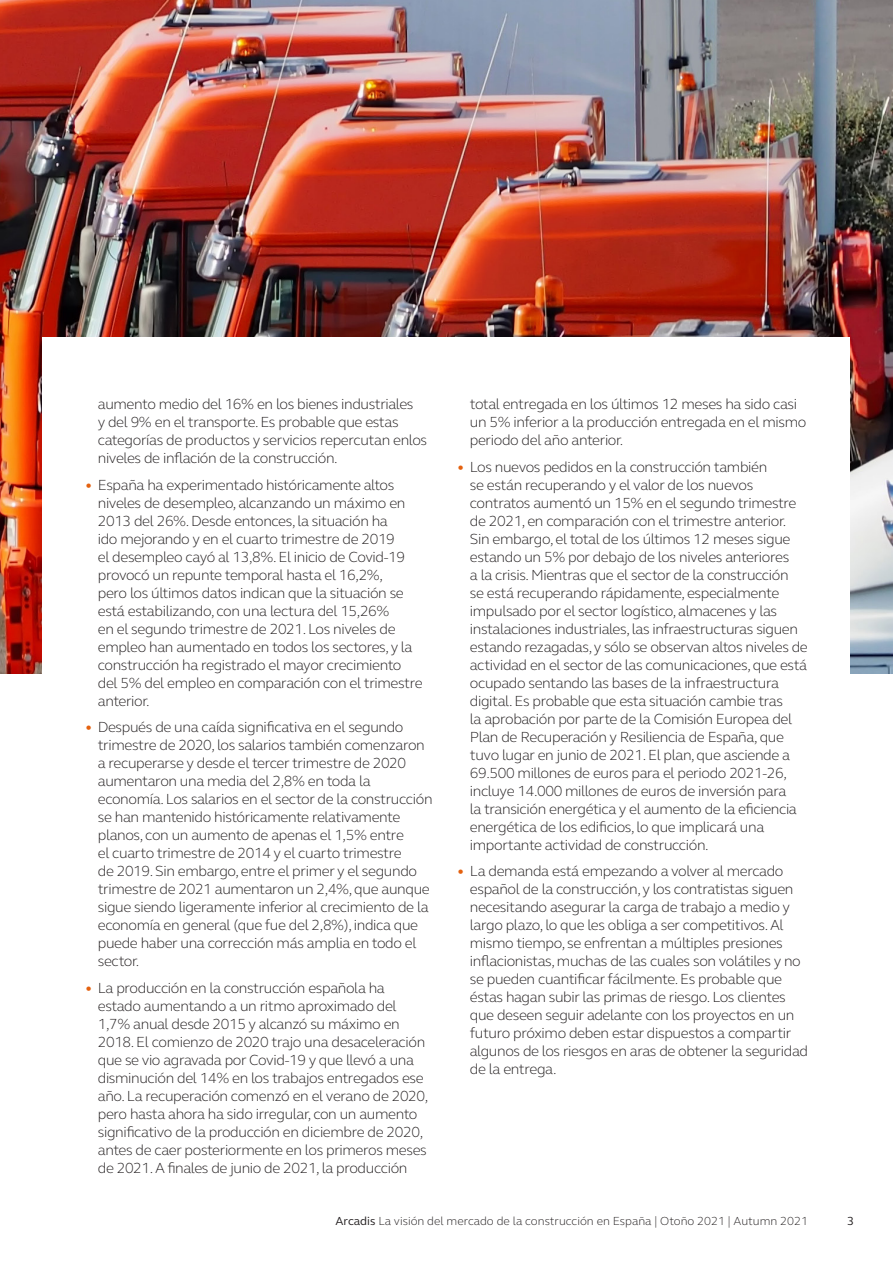
<style>
.page{position:relative;width:893px;height:1263px;background:#fff}
.page>*{position:absolute;margin:0;border:0;box-sizing:border-box;transform-origin:0 0}
.t1{font:300 15px/18px "FS Elliot Pro";letter-spacing:-.025em;color:#231f20}
.t2{font:300 12px "FS Elliot Pro";color:#231f20}
.t3{font:12px "FS Elliot Pro";color:#231f20}
.s1{color:#e4610f}
.s2{font-weight:400}
</style>
<div class="page">
<img style="left:0;top:0;width:893px;height:674px">
<div style="left:43px;top:337px;width:807px;height:852px;background:#fff"></div>
<p class="t1" style="left:98px;top:395px;width:331px">aumento medio del 16% en los bienes industriales<br>y del 9% en el transporte. Es probable que estas categorías de productos y servicios repercutan enlos niveles de inflación de la construcción.</p>
<p class="t1" style="left:98px;top:475px;width:326px;text-indent:-13px"><span class="s1">•</span> España ha experimentado históricamente altos niveles de desempleo, alcanzando un máximo en 2013 del 26%. Desde entonces, la situación ha<br>ido mejorando y en el cuarto trimestre de 2019<br>el desempleo cayó al 13,8%. El inicio de Covid-19 provocó un repunte temporal hasta el 16,2%,<br>pero los últimos datos indican que la situación se está estabilizando, con una lectura del 15,26%<br>en el segundo trimestre de 2021. Los niveles de empleo han aumentado en todos los sectores, y la construcción ha registrado el mayor crecimiento del 5% del empleo en comparación con el trimestre anterior.</p>
<p class="t1" style="left:98px;top:718px;width:336px;text-indent:-13px"><span class="s1">•</span> Después de una caída significativa en el segundo trimestre de 2020, los salarios también comenzaron a recuperarse y desde el tercer trimestre de 2020 aumentaron una media del 2,8% en toda la economía. Los salarios en el sector de la construcción se han mantenido históricamente relativamente planos, con un aumento de apenas el 1,5% entre<br>el cuarto trimestre de 2014 y el cuarto trimestre<br>de 2019. Sin embargo, entre el primer y el segundo trimestre de 2021 aumentaron un 2,4%, que aunque sigue siendo ligeramente inferior al crecimiento de la economía en general (que fue del 2,8%), indica que puede haber una corrección más amplia en todo el sector.</p>
<p class="t1" style="left:98px;top:978px;width:332px;text-indent:-13px"><span class="s1">•</span> La producción en la construcción española ha estado aumentando a un ritmo aproximado del 1,7% anual desde 2015 y alcanzó su máximo en 2018. El comienzo de 2020 trajo una desaceleración que se vio agravada por Covid-19 y que llevó a una disminución del 14% en los trabajos entregados ese año. La recuperación comenzó en el verano de 2020, pero hasta ahora ha sido irregular, con un aumento significativo de la producción en diciembre de 2020, antes de caer posteriormente en los primeros meses de 2021. A finales de junio de 2021, la producción</p>
<p class="t1" style="left:470px;top:395px;width:338px">total entregada en los últimos 12 meses ha sido casi un 5% inferior a la producción entregada en el mismo periodo del año anterior.</p>
<p class="t1" style="left:470px;top:457px;width:340px;text-indent:-13px"><span class="s1">•</span> Los nuevos pedidos en la construcción también<br>se están recuperando y el valor de los nuevos contratos aumentó un 15% en el segundo trimestre de 2021, en comparación con el trimestre anterior.<br>Sin embargo, el total de los últimos 12 meses sigue estando un 5% por debajo de los niveles anteriores<br>a la crisis. Mientras que el sector de la construcción<br>se está recuperando rápidamente, especialmente impulsado por el sector logístico, almacenes y las instalaciones industriales, las infraestructuras siguen estando rezagadas, y sólo se observan altos niveles de actividad en el sector de las comunicaciones, que está ocupado sentando las bases de la infraestructura digital. Es probable que esta situación cambie tras<br>la aprobación por parte de la Comisión Europea del Plan de Recuperación y Resiliencia de España, que tuvo lugar en junio de 2021. El plan, que asciende a 69.500 millones de euros para el periodo 2021-26, incluye 14.000 millones de euros de inversión para<br>la transición energética y el aumento de la eficiencia energética de los edificios, lo que implicará una importante actividad de construcción.</p>
<p class="t1" style="left:470px;top:862px;width:340px;text-indent:-13px"><span class="s1">•</span> La demanda está empezando a volver al mercado español de la construcción, y los contratistas siguen necesitando asegurar la carga de trabajo a medio y largo plazo, lo que les obliga a ser competitivos. Al mismo tiempo, se enfrentan a múltiples presiones inflacionistas, muchas de las cuales son volátiles y no se pueden cuantificar fácilmente. Es probable que éstas hagan subir las primas de riesgo. Los clientes que deseen seguir adelante con los proyectos en un futuro próximo deben estar dispuestos a compartir algunos de los riesgos en aras de obtener la seguridad de la entrega.</p>
<p class="t2" style="left:336px;top:1212px;width:474px"><span class="s2">Arcadis</span> La visión del mercado de la construcción en España | Otoño 2021 | Autumn 2021</p>
<p class="t3" style="left:847px;top:1213px;width:8px">3</p>
</div>
